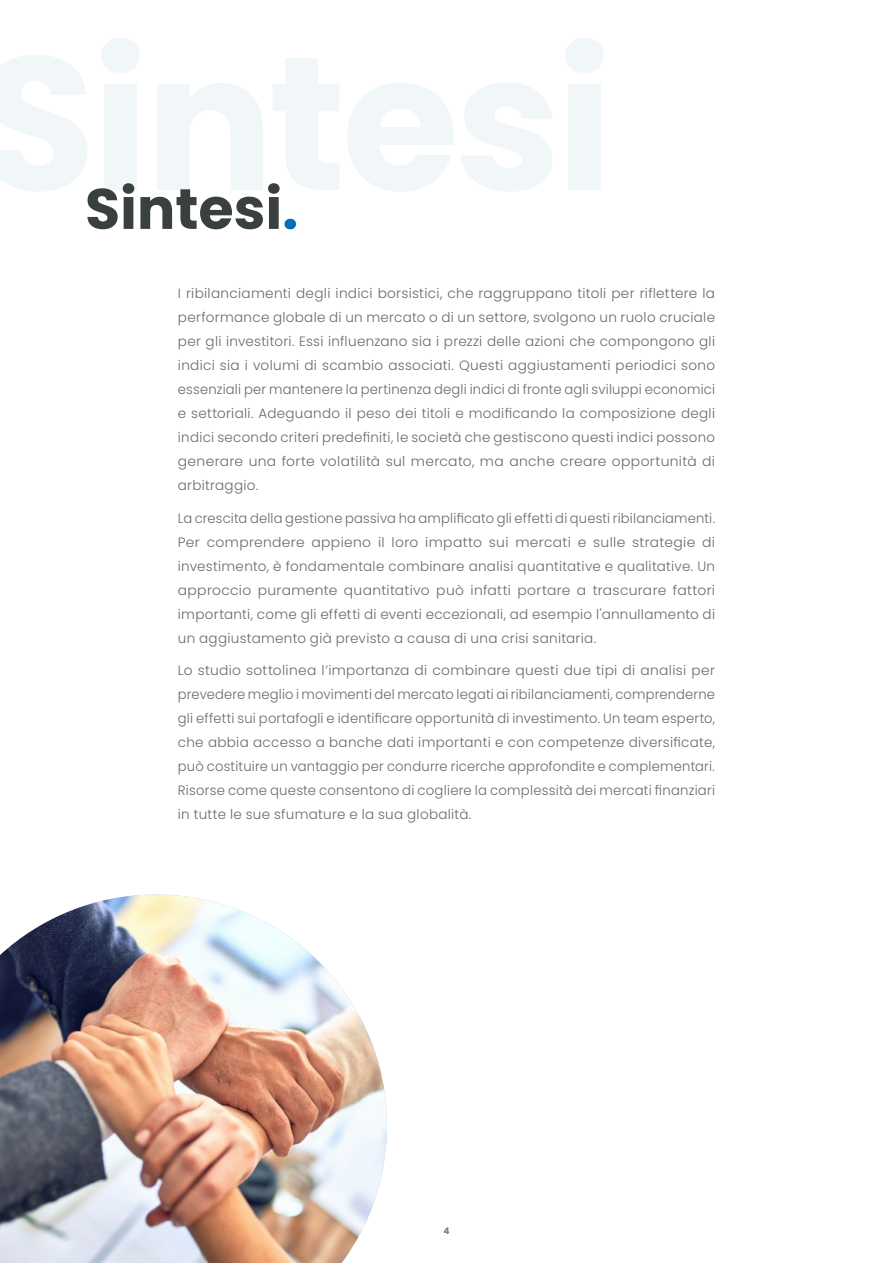
<style>
.page{position:relative;width:893px;height:1263px;background:#fff}
.page>*{position:absolute;margin:0;border:0;box-sizing:border-box;transform-origin:0 0}
.t1{font:700 57px "Poppins";color:#39403f}
.t2{font:300 13.5px/24px "Poppins";letter-spacing:.02em;color:#6a6a6a;text-align:justify}
.t3{font:700 9px "Poppins";color:#747c87}
.s1{color:#0070ba}
</style>
<div class="page">
<img style="left:0;top:894px;width:387px;height:369px">
<h1 class="t1" style="left:85px;top:176px;width:215px">Sintesi<span class="s1">.</span></h1>
<p class="t2" style="left:178px;top:282px;width:539px">I ribilanciamenti degli indici borsistici, che raggruppano titoli per riflettere la performance globale di un mercato o di un settore, svolgono un ruolo cruciale per gli investitori. Essi influenzano sia i prezzi delle azioni che compongono gli indici sia i volumi di scambio associati. Questi aggiustamenti periodici sono essenziali per mantenere la pertinenza degli indici di fronte agli sviluppi economici e settoriali. Adeguando il peso dei titoli e modificando la composizione degli indici secondo criteri predefiniti, le società che gestiscono questi indici possono generare una forte volatilità sul mercato, ma anche creare opportunità di arbitraggio.</p>
<p class="t2" style="left:178px;top:506px;width:539px">La crescita della gestione passiva ha amplificato gli effetti di questi ribilanciamenti.<br>Per comprendere appieno il loro impatto sui mercati e sulle strategie di investimento, è fondamentale combinare analisi quantitative e qualitative. Un approccio puramente quantitativo può infatti portare a trascurare fattori importanti, come gli effetti di eventi eccezionali, ad esempio l'annullamento di un aggiustamento già previsto a causa di una crisi sanitaria.</p>
<p class="t2" style="left:178px;top:659px;width:539px">Lo studio sottolinea l’importanza di combinare questi due tipi di analisi per prevedere meglio i movimenti del mercato legati ai ribilanciamenti, comprenderne gli effetti sui portafogli e identificare opportunità di investimento. Un team esperto, che abbia accesso a banche dati importanti e con competenze diversificate, può costituire un vantaggio per condurre ricerche approfondite e complementari.<br>Risorse come queste consentono di cogliere la complessità dei mercati finanziari in tutte le sue sfumature e la sua globalità.</p>
<p class="t3" style="left:443px;top:1225px;width:8px">4</p>
</div>
